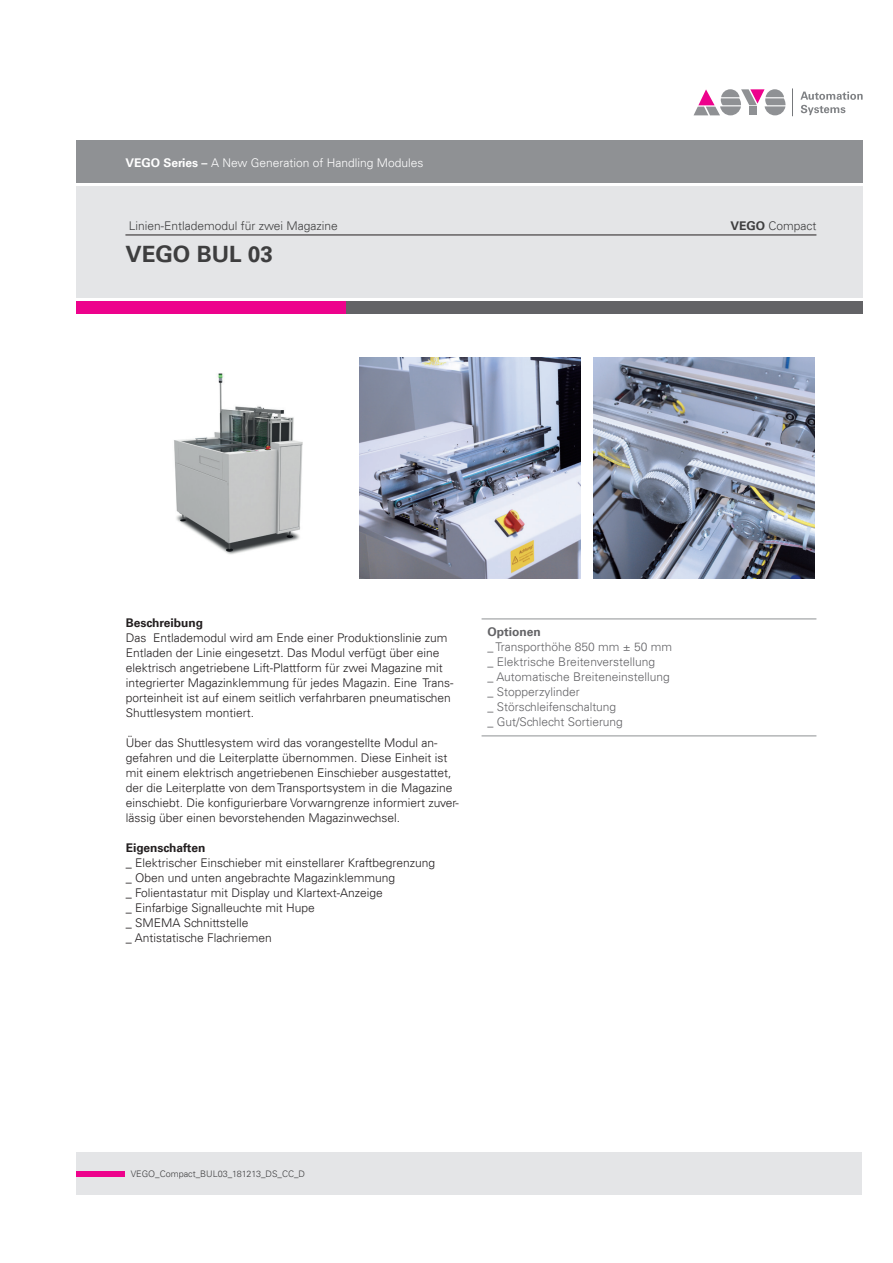
<style>
.page{position:relative;width:893px;height:1263px;background:#fff}
.page>*{position:absolute;margin:0;border:0;box-sizing:border-box;transform-origin:0 0}
.t1{font:700 22.5px "Univers LT";color:#3e3e3f}
.t2{font:300 12px/15px "Univers LT";color:#231f20}
.t3{font:300 12px/15px "Univers LT";color:#636366}
.t4{font:300 12px "Univers LT";color:#3e3e3f}
.t5{font:300 12px "Univers LT";color:#fff}
.t6{font:700 12px "Univers LT";color:#231f20}
.t7{font:700 12px "Univers LT";color:#636366}
.t8{font:300 9px "Univers LT";color:#3e3e3f}
.s1{font-weight:700}
</style>
<div class="page">
<div style="left:77px;top:186px;width:786px;height:112px;background:#e4e5e7"></div>
<div style="left:77px;top:1152px;width:785px;height:43px;background:#e4e5e7"></div>
<div style="left:77px;top:140px;width:786px;height:43px;background:#8f9194"></div>
<div style="left:77px;top:1171px;width:48px;height:5px;background:#ed028c"></div>
<div style="left:77px;top:301px;width:270px;height:13px;background:#ed028c"></div>
<div style="left:347px;top:301px;width:516px;height:13px;background:#636366"></div>
<hr style="left:125px;top:235px;width:691px;height:1px;background:#231f20">
<svg style="left:694px;top:89px;width:92px;height:26px"></svg>
<svg style="left:792px;top:88px;width:1px;height:28px"></svg>
<svg style="left:800px;top:92px;width:63px;height:23px"></svg>
<hr style="left:482px;top:619px;width:334px;height:1px;background:#8f9194">
<hr style="left:482px;top:736px;width:334px;height:1px;background:#8f9194">
<img style="left:174px;top:373px;width:129px;height:182px">
<img style="left:359px;top:357px;width:221px;height:221px">
<img style="left:593px;top:357px;width:221px;height:221px">
<p class="t5" style="left:125px;top:155px;width:300px"><span class="s1">VEGO Series –</span> A New Generation of Handling Modules</p>
<p class="t4" style="left:129px;top:218px;width:211px">Linien-Entlademodul für zwei Magazine</p>
<h1 class="t1" style="left:125px;top:241px;width:149px">VEGO BUL 03</h1>
<p class="t4" style="left:730px;top:218px;width:88px"><span class="s1">VEGO</span> Compact</p>
<p class="t6" style="left:126px;top:616px;width:79px">Beschreibung</p>
<p class="t2" style="left:126px;top:631px;width:329px">Das Entlademodul wird am Ende einer Produktionslinie zum Entladen der Linie eingesetzt. Das Modul verfügt über eine elektrisch angetriebene Lift-Plattform für zwei Magazine mit integrierter Magazinklemmung für jedes Magazin. Eine Trans&shy;porteinheit ist auf einem seitlich verfahrbaren pneumatischen Shuttlesystem montiert.</p>
<p class="t2" style="left:126px;top:736px;width:335px">Über das Shuttlesystem wird das vorangestellte Modul an&shy;gefahren und die Leiterplatte übernommen. Diese Einheit ist mit einem elektrisch angetriebenen Einschieber ausgestattet, der die Leiterplatte von dem Transportsystem in die Magazine einschiebt. Die konfigurierbare Vorwarngrenze informiert zuver&shy;lässig über einen bevorstehenden Magazinwechsel.</p>
<p class="t6" style="left:126px;top:841px;width:81px">Eigenschaften</p>
<p class="t2" style="left:126px;top:856px;width:311px">_ Elektrischer Einschieber mit einstellarer Kraftbegrenzung _ Oben und unten angebrachte Magazinklemmung<br>_ Folientastatur mit Display und Klartext-Anzeige<br>_ Einfarbige Signalleuchte mit Hupe<br>_ SMEMA Schnittstelle<br>_ Antistatische Flachriemen</p>
<p class="t7" style="left:488px;top:625px;width:55px">Optionen</p>
<p class="t3" style="left:488px;top:639px;width:186px">_ Transporthöhe 850 mm ± 50 mm _ Elektrische Breitenverstellung<br>_ Automatische Breiteneinstellung _ Stopperzylinder<br>_ Störschleifenschaltung<br>_ Gut/Schlecht Sortierung</p>
<p class="t8" style="left:131px;top:1168px;width:176px">VEGO_Compact_BUL03_181213_DS_CC_D</p>
</div>
